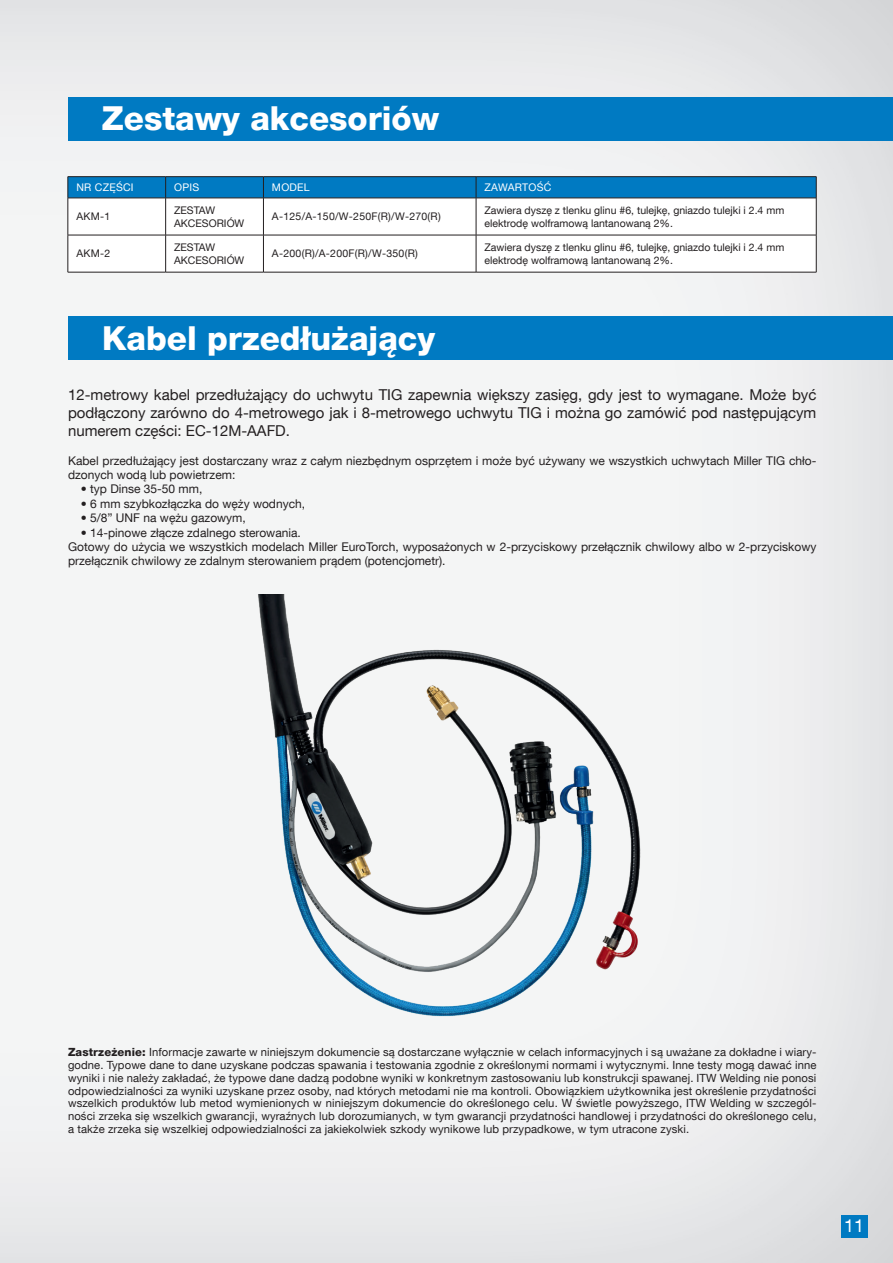
<style>
.page{position:relative;width:893px;height:1263px;background:#fff}
.page>*{position:absolute;margin:0;border:0;box-sizing:border-box;transform-origin:0 0}
.t1{font:800 33px "Helvetica Neue LT Com";color:#fff}
.t2{font:18px "Helvetica Neue LT Com";color:#fff}
.t3{font:15px/18px "Helvetica Neue LT Com";color:#231f20;text-align:justify}
.t4{font:12px/14.4px "Helvetica Neue LT Com";color:#231f20}
.t5{font:11.25px/12.8px "Helvetica Neue LT Com";letter-spacing:.01em;color:#231f20;text-align:justify}
.t6{font:10.5px/12.6px "Helvetica Neue LT Com";color:#231f20}
.t7{font:10.5px "Helvetica Neue LT Com";letter-spacing:.025em;color:#231f20}
.t8{font:10.5px "Helvetica Neue LT Com";letter-spacing:.025em;color:#fff}
.s1{font-weight:800}
</style>
<div class="page">
<img style="left:0;top:0;width:893px;height:1263px">
<svg style="left:69px;top:199px;width:747px;height:73px"></svg>
<hr style="left:68px;top:176px;width:98px;height:1px;background:#231f20">
<hr style="left:166px;top:176px;width:97px;height:1px;background:#231f20">
<hr style="left:263px;top:176px;width:213px;height:1px;background:#231f20">
<hr style="left:476px;top:176px;width:340px;height:1px;background:#231f20">
<svg style="left:68px;top:177px;width:749px;height:21px;background:#0276bb"></svg>
<hr style="left:68px;top:198px;width:98px;height:1px;background:#231f20">
<hr style="left:68px;top:198px;width:1px;height:37px;background:#231f20">
<hr style="left:166px;top:198px;width:98px;height:1px;background:#231f20">
<hr style="left:165px;top:198px;width:1px;height:37px;background:#231f20">
<hr style="left:263px;top:198px;width:1px;height:37px;background:#231f20">
<hr style="left:476px;top:198px;width:1px;height:37px;background:#231f20">
<hr style="left:816px;top:198px;width:1px;height:37px;background:#231f20">
<hr style="left:68px;top:235px;width:98px;height:1px;background:#231f20">
<hr style="left:68px;top:235px;width:1px;height:37px;background:#231f20">
<hr style="left:166px;top:235px;width:97px;height:1px;background:#231f20">
<hr style="left:165px;top:235px;width:1px;height:37px;background:#231f20">
<hr style="left:263px;top:235px;width:213px;height:1px;background:#231f20">
<hr style="left:263px;top:235px;width:1px;height:37px;background:#231f20">
<hr style="left:476px;top:235px;width:340px;height:1px;background:#231f20">
<hr style="left:476px;top:235px;width:1px;height:37px;background:#231f20">
<hr style="left:816px;top:235px;width:1px;height:37px;background:#231f20">
<hr style="left:264px;top:198px;width:212px;height:1px;background:#231f20">
<hr style="left:476px;top:198px;width:340px;height:1px;background:#231f20">
<hr style="left:68px;top:272px;width:98px;height:1px;background:#231f20">
<hr style="left:166px;top:272px;width:97px;height:1px;background:#231f20">
<hr style="left:263px;top:272px;width:213px;height:1px;background:#231f20">
<hr style="left:476px;top:272px;width:340px;height:1px;background:#231f20">
<div style="left:68px;top:97px;width:825px;height:43px;background:#007ac2"></div>
<div style="left:68px;top:316px;width:825px;height:43px;background:#007ac2"></div>
<img style="left:95px;top:595px;width:703px;height:440px">
<hr style="left:0;top:63px;width:1px;height:181px;background:#f1f2f3">
<div style="left:841px;top:1215px;width:26px;height:22px;background:#007ac2"></div>
<h1 class="t1" style="left:102px;top:99px;width:339px">Zestawy akcesoriów</h1>
<p class="t8" style="left:76px;top:181px;width:59px">NR CZĘŚCI</p>
<p class="t8" style="left:174px;top:181px;width:27px">OPIS</p>
<p class="t8" style="left:272px;top:181px;width:39px">MODEL</p>
<p class="t8" style="left:485px;top:181px;width:68px">ZAWARTOŚĆ</p>
<p class="t6" style="left:76px;top:210px;width:35px">AKM-1</p>
<p class="t6" style="left:174px;top:204px;width:72px">ZESTAW<br>AKCESORIÓW</p>
<p class="t7" style="left:272px;top:210px;width:170px">A-125/A-150/W-250F(R)/W-270(R)</p>
<p class="t6" style="left:485px;top:204px;width:301px">Zawiera dyszę z tlenku glinu #6, tulejkę, gniazdo tulejki i 2.4 mm elektrodę wolframową lantanowaną 2%.</p>
<p class="t6" style="left:76px;top:247px;width:35px">AKM-2</p>
<p class="t6" style="left:174px;top:241px;width:72px">ZESTAW<br>AKCESORIÓW</p>
<p class="t7" style="left:272px;top:247px;width:147px">A-200(R)/A-200F(R)/W-350(R)</p>
<p class="t6" style="left:485px;top:241px;width:301px">Zawiera dyszę z tlenku glinu #6, tulejkę, gniazdo tulejki i 2.4 mm elektrodę wolframową lantanowaną 2%.</p>
<h1 class="t1" style="left:102px;top:319px;width:335px">Kabel przedłużający</h1>
<h3 class="t3" style="left:68px;top:385px;width:750px">12-metrowy kabel przedłużający do uchwytu TIG zapewnia większy zasięg, gdy jest to wymagane. Może być podłączony zarówno do 4-metrowego jak i 8-metrowego uchwytu TIG i można go zamówić pod następującym numerem części: EC-12M-AAFD.</h3>
<p class="t4" style="left:68px;top:453px;width:750px">Kabel przedłużający jest dostarczany wraz z całym niezbędnym osprzętem i może być używany we wszystkich uchwytach Miller TIG chło&shy;dzonych wodą lub powietrzem:</p>
<p class="t4" style="left:81px;top:482px;width:123px">• typ Dinse 35-50 mm,</p>
<p class="t4" style="left:81px;top:496px;width:226px">• 6 mm szybkozłączka do węży wodnych,</p>
<p class="t4" style="left:81px;top:510px;width:167px">• 5/8” UNF na wężu gazowym,</p>
<p class="t4" style="left:68px;top:525px;width:750px;text-indent:13px">• 14-pinowe złącze zdalnego sterowania.<br>Gotowy do użycia we wszystkich modelach Miller EuroTorch, wyposażonych w 2-przyciskowy przełącznik chwilowy albo w 2-przyciskowy przełącznik chwilowy ze zdalnym sterowaniem prądem (potencjometr).</p>
<p class="t5" style="left:68px;top:1045px;width:750px"><span class="s1">Zastrzeżenie:</span> Informacje zawarte w niniejszym dokumencie są dostarczane wyłącznie w celach informacyjnych i są uważane za dokładne i wiary&shy;godne. Typowe dane to dane uzyskane podczas spawania i testowania zgodnie z określonymi normami i wytycznymi. Inne testy mogą dawać inne wyniki i nie należy zakładać, że typowe dane dadzą podobne wyniki w konkretnym zastosowaniu lub konstrukcji spawanej. ITW Welding nie ponosi odpowiedzialności za wyniki uzyskane przez osoby, nad których metodami nie ma kontroli. Obowiązkiem użytkownika jest określenie przydatności wszelkich produktów lub metod wymienionych w niniejszym dokumencie do określonego celu. W świetle powyższego, ITW Welding w szczegól&shy;ności zrzeka się wszelkich gwarancji, wyraźnych lub dorozumianych, w tym gwarancji przydatności handlowej i przydatności do określonego celu, a także zrzeka się wszelkiej odpowiedzialności za jakiekolwiek szkody wynikowe lub przypadkowe, w tym utracone zyski.</p>
<h2 class="t2" style="left:844px;top:1214px;width:22px">11</h2>
</div>
